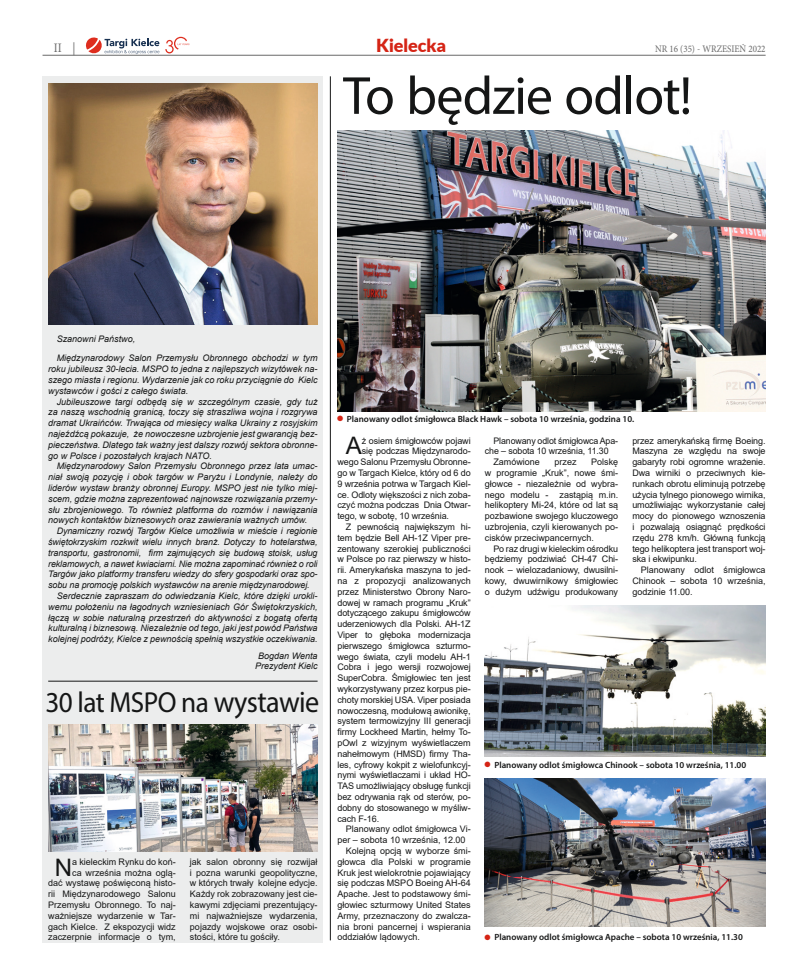
<style>
.page{position:relative;width:794px;height:978px;background:#fff}
.page>*{position:absolute;margin:0;border:0;box-sizing:border-box;transform-origin:0 0}
.Tytul_duży_cienki{font:54px "Myriad Pro";letter-spacing:-.02em;color:#151616}
.Tytul_maly_cienki{font:29px "Myriad Pro";letter-spacing:-.02em;color:#151616;scale:.94 1}
.Inicjal{font:24.1px "Arial";color:#151616}
.t1{font:900 18px "Lato";color:#d52415}
.t2{font:13px "Minion Pro";color:#686868;scale:.9 1}
.t3{font:10px "Minion Pro";color:#686868;scale:.9 1}
.Tekst_podstawowy{font:9px/10.8px "Arial";color:#151616;text-align:justify}
.Tekst_podstawowy-2{font:italic 9px/10.8px "Arial";color:#151616;text-align:justify}
.Inicjal-2{font:9px/10.8px "Arial";color:#151616;text-align:right}
.t4{font:600 9px "Myriad Pro";color:#151616}
.s1{font-size:30px}
</style>
<div class="page">
<hr style="left:43px;top:55px;width:722px;height:1px;background:#686868">
<div style="left:43px;top:76px;width:280px;height:867px;background:#eceded"></div>
<img style="left:48px;top:724px;width:269px;height:128px">
<hr style="left:330px;top:76px;width:1px;height:864px;background:#151616">
<img style="left:337px;top:130px;width:428px;height:281px">
<img style="left:48px;top:84px;width:269px;height:241px">
<img style="left:485px;top:778px;width:280px;height:149px">
<img style="left:485px;top:606px;width:280px;height:151px">
<hr style="left:48px;top:681px;width:269px;height:1px;background:#151616">
<svg style="left:165px;top:37px;width:24px;height:16px"></svg>
<svg style="left:86px;top:37px;width:73px;height:17px"></svg>
<h3 class="t2" style="left:54px;top:40px;width:26px">II |</h3>
<h3 class="t1" style="left:376px;top:32px;width:71px">Kielecka</h3>
<p class="t3" style="left:655px;top:43px;width:124px">NR 16 (35) - WRZESIEŃ 2022</p>
<h1 class="Tytul_duży_cienki" style="left:343px;top:62px;width:350px">To będzie odlot!</h1>
<p class="Tekst_podstawowy-2" style="left:57px;top:334px;width:80px">Szanowni Państwo,</p>
<p class="Tekst_podstawowy-2" style="left:48px;top:353px;width:271px;text-indent:9px">Międzynarodowy Salon Przemysłu Obronnego obchodzi w tym roku jubileusz 30-lecia. MSPO to jedna z najlepszych wizytówek na&shy;szego miasta i regionu. Wydarzenie jak co roku przyciągnie do Kielc wystawców i gości z całego świata.</p>
<p class="Tekst_podstawowy-2" style="left:48px;top:396px;width:271px;text-indent:9px">Jubileuszowe targi odbędą się w szczególnym czasie, gdy tuż za naszą wschodnią granicą, toczy się straszliwa wojna i rozgrywa dramat Ukraińców. Trwająca od miesięcy walka Ukrainy z rosyjskim najeźdźcą pokazuje, że nowoczesne uzbrojenie jest gwarancją bez&shy;pieczeństwa. Dlatego tak ważny jest dalszy rozwój sektora obronne&shy;go w Polsce i pozostałych krajach NATO.</p>
<p class="Tekst_podstawowy-2" style="left:48px;top:461px;width:271px;text-indent:9px">Międzynarodowy Salon Przemysłu Obronnego przez lata umac&shy;niał swoją pozycję i obok targów w Paryżu i Londynie, należy do liderów wystaw branży obronnej Europy. MSPO jest nie tylko miej&shy;scem, gdzie można zaprezentować najnowsze rozwiązania przemy&shy;słu zbrojeniowego. To również platforma do rozmów i nawiązania nowych kontaktów biznesowych oraz zawierania ważnych umów.</p>
<p class="Tekst_podstawowy-2" style="left:48px;top:526px;width:271px;text-indent:9px">Dynamiczny rozwój Targów Kielce umożliwia w mieście i regionie świętokrzyskim rozkwit wielu innych branż. Dotyczy to hotelarstwa, transportu, gastronomii, firm zajmujących się budową stoisk, usług reklamowych, a nawet kwiaciarni. Nie można zapominać również o roli Targów jako platformy transferu wiedzy do sfery gospodarki oraz spo&shy;sobu na promocję polskich wystawców na arenie międzynarodowej.</p>
<p class="Tekst_podstawowy-2" style="left:48px;top:591px;width:271px;text-indent:9px">Serdecznie zapraszam do odwiedzania Kielc, które dzięki urokli&shy;wemu położeniu na łagodnych wzniesieniach Gór Świętokrzyskich, łączą w sobie naturalną przestrzeń do aktywności z bogatą ofertą kulturalną i biznesową. Niezależnie od tego, jaki jest powód Państwa kolejnej podróży, Kielce z pewnością spełnią wszystkie oczekiwania.</p>
<p class="Tekst_podstawowy-2" style="left:258px;top:650px;width:61px">Bogdan Wenta</p>
<p class="Tekst_podstawowy-2" style="left:255px;top:661px;width:64px">Prezydent Kielc</p>
<h1 class="Tytul_maly_cienki" style="left:45px;top:685px;width:293px">30 lat MSPO na <span class="s1">wystawie</span></h1>
<h3 class="Inicjal" style="left:55px;top:850px;width:19px">N</h3>
<h3 class="Inicjal-2" style="left:48px;top:856px;width:129px">a kieleckim Rynku do koń-<br>ca września można oglą-<br>dać wystawę poświęconą histo&shy;rii Międzynarodowego Salonu<br>Przemysłu Obronnego. To naj&shy;ważniejsze wydarzenie w Tar&shy;gach Kielce. Z ekspozycji widz zaczerpnie informacje o tym,</h3>
<h3 class="Inicjal-2" style="left:190px;top:856px;width:129px;text-align:justify">jak salon obronny się rozwijał i pozna warunki geopolityczne, w których trwały kolejne edycje.<br>Każdy rok zobrazowany jest cie&shy;kawymi zdjęciami prezentujący&shy;mi najważniejsze wydarzenia, pojazdy wojskowe oraz osobi&shy;stości, które tu gościły.</h3>
<p class="t4" style="left:347px;top:413px;width:289px">Planowany odlot śmigłowca Black Hawk – sobota 10 września, godzina 10.</p>
<h3 class="Inicjal" style="left:346px;top:429px;width:18px">A</h3>
<h3 class="Inicjal-2" style="left:362px;top:435px;width:110px">ż osiem śmigłowców pojawi</h3>
<h3 class="Inicjal-2" style="left:362px;top:446px;width:110px">się podczas Międzynarodo-</h3>
<h3 class="Inicjal-2" style="left:337px;top:457px;width:135px">wego Salonu Przemysłu Obronne-</h3>
<h3 class="Inicjal-2" style="left:337px;top:467px;width:135px">go w Targach Kielce, który od 6 do</h3>
<h3 class="Inicjal-2" style="left:337px;top:478px;width:135px">9 września potrwa w Targach Kiel-</h3>
<h3 class="Inicjal-2" style="left:337px;top:489px;width:135px">ce. Odloty większości z nich zoba-</h3>
<h3 class="Inicjal-2" style="left:337px;top:500px;width:135px">czyć można podczas Dnia Otwar-</h3>
<h3 class="Inicjal-2" style="left:337px;top:511px;width:113px">tego, w sobotę, 10 września.</h3>
<p class="Tekst_podstawowy" style="left:337px;top:521px;width:135px;text-indent:9px">Z pewnością największym hi&shy;tem będzie Bell AH-1Z Viper pre&shy;zentowany szerokiej publiczności w Polsce po raz pierwszy w histo&shy;rii. Amerykańska maszyna to jed&shy;na z propozycji analizowanych przez Ministerstwo Obrony Naro&shy;dowej w ramach programu „Kruk” dotyczącego zakupu śmigłowców uderzeniowych dla Polski. AH-1Z Viper to głęboka modernizacja pierwszego śmigłowca szturmo&shy;wego świata, czyli modelu AH-1<br>Cobra i jego wersji rozwojowej SuperCobra. Śmigłowiec ten jest wykorzystywany przez korpus pie&shy;choty morskiej USA. Viper posiada nowoczesną, modułową awionikę, system termowizyjny III generacji firmy Lockheed Martin, hełmy To&shy;pOwl z wizyjnym wyświetlaczem nahełmowym (HMSD) firmy Tha&shy;les, cyfrowy kokpit z wielofunkcyj&shy;nymi wyświetlaczami i układ HO-TAS umożliwiający obsługę funkcji bez odrywania rąk od sterów, po&shy;dobny do stosowanego w myśliw&shy;cach F-16.</p>
<p class="Tekst_podstawowy" style="left:337px;top:824px;width:135px;text-indent:9px">Planowany odlot śmigłowca Vi&shy;per – sobota 10 września, 12.00</p>
<p class="Tekst_podstawowy" style="left:337px;top:845px;width:135px;text-indent:9px">Kolejną opcją w wyborze śmi&shy;głowca dla Polski w programie Kruk jest wielokrotnie pojawiający się podczas MSPO Boeing AH-64<br>Apache. Jest to podstawowy śmi&shy;głowiec szturmowy United States Army, przeznaczony do zwalcza&shy;nia broni pancernej i wspierania oddziałów lądowych.</p>
<p class="Tekst_podstawowy" style="left:485px;top:435px;width:135px;text-indent:9px">Planowany odlot śmigłowca Apa&shy;che – sobota 10 września, 11.30</p>
<p class="Tekst_podstawowy" style="left:493px;top:457px;width:48px">Zamówione</p>
<p class="Tekst_podstawowy" style="left:554px;top:457px;width:24px">przez</p>
<p class="Tekst_podstawowy" style="left:485px;top:457px;width:135px;text-indent:106px">Polskę w programie „Kruk”, nowe śmi&shy;głowce - niezależnie od wybra&shy;nego modelu - zastąpią m.in. helikoptery Mi-24, które od lat są pozbawione swojego kluczowego uzbrojenia, czyli kierowanych po&shy;cisków przeciwpancernych.</p>
<p class="Tekst_podstawowy" style="left:485px;top:543px;width:135px;text-indent:9px">Po raz drugi w kieleckim ośrodku będziemy podziwiać CH-47 Chi&shy;nook – wielozadaniowy, dwusilni&shy;kowy, dwuwirnikowy śmigłowiec o dużym udźwigu produkowany</p>
<p class="Tekst_podstawowy" style="left:632px;top:435px;width:135px">przez amerykańską firmę Boeing.<br>Maszyna ze względu na swoje gabaryty robi ogromne wrażenie.<br>Dwa wirniki o przeciwnych kie&shy;runkach obrotu eliminują potrzebę użycia tylnego pionowego wirnika, umożliwiając wykorzystanie całej mocy do pionowego wznoszenia i pozwalają osiągnąć prędkości rzędu 278 km/h. Główną funkcją tego helikoptera jest transport woj&shy;ska i ekwipunku.</p>
<p class="Tekst_podstawowy" style="left:632px;top:565px;width:135px;text-indent:9px">Planowany odlot śmigłowca Chinook – sobota 10 września, godzinie 11.00.</p>
<p class="t4" style="left:494px;top:759px;width:253px">Planowany odlot śmigłowca Chinook – sobota 10 września, 11.00</p>
<p class="t4" style="left:494px;top:932px;width:250px">Planowany odlot śmigłowca Apache – sobota 10 września, 11.30</p>
</div>
